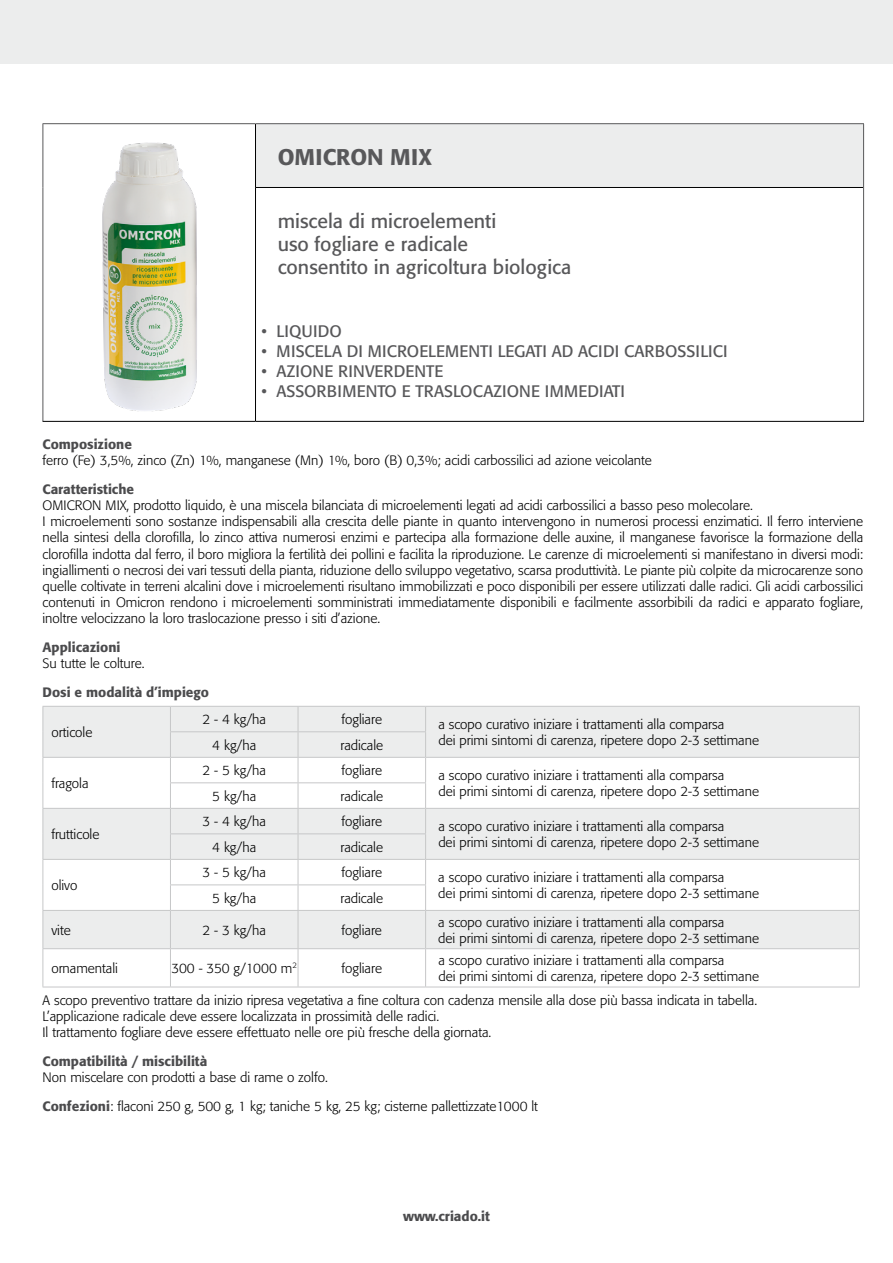
<style>
.page{position:relative;width:893px;height:1263px;background:#fff}
.page>*{position:absolute;margin:0;border:0;box-sizing:border-box;transform-origin:0 0}
.t1{font:500 22.5px "Formata";color:#58585a}
.t2{font:19.5px/23.4px "Formata";color:#58585a}
.t3{font:16.5px "Formata";color:#58585a}
.t4{font:300 13.5px/16.2px "Formata";color:#000}
.t5{font:500 13.5px "Formata";color:#4b4b4d}
.t6{font:300 13.5px "Formata";letter-spacing:-.02em;color:#000}
.s1{font-weight:500;color:#4b4b4d}
</style>
<div class="page">
<div style="left:0;top:0;width:893px;height:64px;background:#eceded"></div>
<div style="left:44px;top:707px;width:815px;height:241px;background:#eceded"></div>
<svg style="left:44px;top:758px;width:815px;height:152px"></svg>
<svg style="left:44px;top:949px;width:815px;height:38px"></svg>
<hr style="left:43px;top:706px;width:127px;height:1px;background:#c6c7c8">
<hr style="left:170px;top:706px;width:128px;height:1px;background:#c6c7c8">
<hr style="left:298px;top:706px;width:128px;height:1px;background:#c6c7c8">
<hr style="left:426px;top:706px;width:434px;height:1px;background:#c6c7c8">
<hr style="left:170px;top:731px;width:128px;height:1px;background:#c6c7c8">
<hr style="left:298px;top:731px;width:128px;height:1px;background:#c6c7c8">
<hr style="left:43px;top:757px;width:127px;height:1px;background:#c6c7c8">
<hr style="left:170px;top:757px;width:128px;height:1px;background:#c6c7c8">
<hr style="left:298px;top:757px;width:128px;height:1px;background:#c6c7c8">
<hr style="left:426px;top:757px;width:434px;height:1px;background:#c6c7c8">
<hr style="left:170px;top:782px;width:128px;height:1px;background:#c6c7c8">
<hr style="left:298px;top:782px;width:128px;height:1px;background:#c6c7c8">
<hr style="left:43px;top:808px;width:127px;height:1px;background:#c6c7c8">
<hr style="left:170px;top:808px;width:128px;height:1px;background:#c6c7c8">
<hr style="left:298px;top:808px;width:128px;height:1px;background:#c6c7c8">
<hr style="left:426px;top:808px;width:434px;height:1px;background:#c6c7c8">
<hr style="left:170px;top:833px;width:128px;height:1px;background:#c6c7c8">
<hr style="left:298px;top:833px;width:128px;height:1px;background:#c6c7c8">
<hr style="left:43px;top:859px;width:127px;height:1px;background:#c6c7c8">
<svg style="left:43px;top:707px;width:1px;height:203px"></svg>
<hr style="left:170px;top:859px;width:128px;height:1px;background:#c6c7c8">
<hr style="left:298px;top:859px;width:128px;height:1px;background:#c6c7c8">
<hr style="left:426px;top:859px;width:434px;height:1px;background:#c6c7c8">
<svg style="left:859px;top:707px;width:1px;height:203px"></svg>
<hr style="left:170px;top:884px;width:128px;height:1px;background:#c6c7c8">
<svg style="left:170px;top:707px;width:1px;height:203px"></svg>
<hr style="left:298px;top:884px;width:128px;height:1px;background:#c6c7c8">
<svg style="left:298px;top:707px;width:1px;height:203px"></svg>
<svg style="left:425px;top:707px;width:1px;height:203px"></svg>
<hr style="left:43px;top:910px;width:127px;height:1px;background:#c6c7c8">
<hr style="left:43px;top:911px;width:1px;height:37px;background:#c6c7c8">
<hr style="left:170px;top:910px;width:128px;height:1px;background:#c6c7c8">
<hr style="left:170px;top:911px;width:1px;height:37px;background:#c6c7c8">
<hr style="left:298px;top:910px;width:128px;height:1px;background:#c6c7c8">
<hr style="left:298px;top:911px;width:1px;height:37px;background:#c6c7c8">
<hr style="left:426px;top:910px;width:434px;height:1px;background:#c6c7c8">
<hr style="left:425px;top:911px;width:1px;height:37px;background:#c6c7c8">
<hr style="left:859px;top:911px;width:1px;height:37px;background:#c6c7c8">
<hr style="left:43px;top:948px;width:127px;height:1px;background:#c6c7c8">
<hr style="left:43px;top:949px;width:1px;height:38px;background:#c6c7c8">
<hr style="left:170px;top:948px;width:128px;height:1px;background:#c6c7c8">
<hr style="left:170px;top:949px;width:1px;height:38px;background:#c6c7c8">
<hr style="left:298px;top:948px;width:128px;height:1px;background:#c6c7c8">
<hr style="left:298px;top:949px;width:1px;height:38px;background:#c6c7c8">
<hr style="left:426px;top:948px;width:434px;height:1px;background:#c6c7c8">
<hr style="left:425px;top:949px;width:1px;height:38px;background:#c6c7c8">
<hr style="left:859px;top:949px;width:1px;height:38px;background:#c6c7c8">
<hr style="left:43px;top:987px;width:127px;height:1px;background:#c6c7c8">
<hr style="left:170px;top:987px;width:128px;height:1px;background:#c6c7c8">
<hr style="left:298px;top:987px;width:128px;height:1px;background:#c6c7c8">
<hr style="left:426px;top:987px;width:434px;height:1px;background:#c6c7c8">
<div style="left:255px;top:124px;width:609px;height:63px;background:#eceded"></div>
<hr style="left:43px;top:123px;width:212px;height:1px;background:#58585a">
<hr style="left:43px;top:124px;width:1px;height:63px;background:#58585a">
<hr style="left:255px;top:123px;width:609px;height:1px;background:#58585a">
<hr style="left:863px;top:124px;width:1px;height:63px;background:#58585a">
<hr style="left:43px;top:187px;width:1px;height:234px;background:#58585a">
<hr style="left:863px;top:187px;width:1px;height:234px;background:#58585a">
<hr style="left:255px;top:124px;width:1px;height:63px;background:#000">
<hr style="left:255px;top:187px;width:608px;height:1px;background:#000">
<hr style="left:255px;top:188px;width:1px;height:233px;background:#000">
<hr style="left:43px;top:421px;width:212px;height:1px;background:#000">
<hr style="left:255px;top:421px;width:609px;height:1px;background:#000">
<img style="left:64px;top:142px;width:176px;height:280px">
<h1 class="t1" style="left:278px;top:143px;width:156px">OMICRON MIX</h1>
<h2 class="t2" style="left:278px;top:209px;width:295px">miscela di microelementi<br>uso fogliare e radicale<br>consentito in agricoltura biologica</h2>
<p class="t3" style="left:261px;top:321px;width:82px">• LIQUIDO</p>
<p class="t3" style="left:261px;top:341px;width:467px">• MISCELA DI MICROELEMENTI LEGATI AD ACIDI CARBOSSILICI</p>
<p class="t3" style="left:261px;top:361px;width:183px">• AZIONE RINVERDENTE</p>
<p class="t3" style="left:261px;top:381px;width:365px">• ASSORBIMENTO E TRASLOCAZIONE IMMEDIATI</p>
<p class="t5" style="left:43px;top:436px;width:91px">Composizione</p>
<p class="t4" style="left:43px;top:452px;width:611px">ferro (Fe) 3,5%, zinco (Zn) 1%, manganese (Mn) 1%, boro (B) 0,3%; acidi carbossilici ad azione veicolante</p>
<p class="t5" style="left:43px;top:481px;width:93px">Caratteristiche</p>
<p class="t4" style="left:43px;top:497px;width:822px">OMICRON MIX, prodotto liquido, è una miscela bilanciata di microelementi legati ad acidi carbossilici a basso peso molecolare.<br>I microelementi sono sostanze indispensabili alla crescita delle piante in quanto intervengono in numerosi processi enzimatici. Il ferro interviene nella sintesi della clorofilla, lo zinco attiva numerosi enzimi e partecipa alla formazione delle auxine, il manganese favorisce la formazione della clorofilla indotta dal ferro, il boro migliora la fertilità dei pollini e facilita la riproduzione. Le carenze di microelementi si manifestano in diversi modi: ingiallimenti o necrosi dei vari tessuti della pianta, riduzione dello sviluppo vegetativo, scarsa produttività. Le piante più colpite da microcarenze sono quelle coltivate in terreni alcalini dove i microelementi risultano immobilizzati e poco disponibili per essere utilizzati dalle radici. Gli acidi carbossilici contenuti in Omicron rendono i microelementi somministrati immediatamente disponibili e facilmente assorbibili da radici e apparato fogliare, inoltre velocizzano la loro traslocazione presso i siti d’azione.</p>
<p class="t5" style="left:43px;top:639px;width:79px">Applicazioni</p>
<p class="t4" style="left:43px;top:656px;width:104px">Su tutte le colture.</p>
<p class="t5" style="left:43px;top:684px;width:168px">Dosi e modalità d’impiego</p>
<p class="t4" style="left:51px;top:724px;width:43px">orticole</p>
<p class="t4" style="left:51px;top:775px;width:39px">fragola</p>
<p class="t4" style="left:51px;top:826px;width:50px">frutticole</p>
<p class="t4" style="left:51px;top:877px;width:28px">olivo</p>
<p class="t4" style="left:202px;top:711px;width:65px">2 - 4 kg/ha</p>
<p class="t4" style="left:342px;top:711px;width:42px">fogliare</p>
<p class="t4" style="left:438px;top:716px;width:322px">a scopo curativo iniziare i trattamenti alla comparsa<br>dei primi sintomi di carenza, ripetere dopo 2-3 settimane</p>
<p class="t4" style="left:212px;top:737px;width:45px">4 kg/ha</p>
<p class="t4" style="left:340px;top:737px;width:44px">radicale</p>
<p class="t4" style="left:202px;top:762px;width:65px">2 - 5 kg/ha</p>
<p class="t4" style="left:342px;top:762px;width:42px">fogliare</p>
<p class="t4" style="left:438px;top:767px;width:322px">a scopo curativo iniziare i trattamenti alla comparsa<br>dei primi sintomi di carenza, ripetere dopo 2-3 settimane</p>
<p class="t4" style="left:212px;top:788px;width:45px">5 kg/ha</p>
<p class="t4" style="left:340px;top:788px;width:44px">radicale</p>
<p class="t4" style="left:202px;top:813px;width:65px">3 - 4 kg/ha</p>
<p class="t4" style="left:342px;top:813px;width:42px">fogliare</p>
<p class="t4" style="left:438px;top:818px;width:322px">a scopo curativo iniziare i trattamenti alla comparsa<br>dei primi sintomi di carenza, ripetere dopo 2-3 settimane</p>
<p class="t4" style="left:212px;top:839px;width:45px">4 kg/ha</p>
<p class="t4" style="left:340px;top:839px;width:44px">radicale</p>
<p class="t4" style="left:202px;top:864px;width:65px">3 - 5 kg/ha</p>
<p class="t4" style="left:342px;top:864px;width:42px">fogliare</p>
<p class="t4" style="left:438px;top:869px;width:322px">a scopo curativo iniziare i trattamenti alla comparsa<br>dei primi sintomi di carenza, ripetere dopo 2-3 settimane</p>
<p class="t4" style="left:212px;top:890px;width:45px">5 kg/ha</p>
<p class="t4" style="left:340px;top:890px;width:44px">radicale</p>
<p class="t4" style="left:51px;top:922px;width:21px">vite</p>
<p class="t4" style="left:202px;top:922px;width:65px">2 - 3 kg/ha</p>
<p class="t4" style="left:341px;top:922px;width:42px">fogliare</p>
<p class="t4" style="left:438px;top:914px;width:322px">a scopo curativo iniziare i trattamenti alla comparsa<br>dei primi sintomi di carenza, ripetere dopo 2-3 settimane</p>
<p class="t4" style="left:51px;top:960px;width:68px">ornamentali</p>
<p class="t6" style="left:171px;top:960px;width:127px">300 - 350 g/1000 m<sup>2</sup></p>
<p class="t4" style="left:342px;top:960px;width:42px">fogliare</p>
<p class="t4" style="left:438px;top:952px;width:322px">a scopo curativo iniziare i trattamenti alla comparsa<br>dei primi sintomi di carenza, ripetere dopo 2-3 settimane</p>
<p class="t4" style="left:43px;top:992px;width:716px">A scopo preventivo trattare da inizio ripresa vegetativa a fine coltura con cadenza mensile alla dose più bassa indicata in tabella.<br>L’applicazione radicale deve essere localizzata in prossimità delle radici.<br>Il trattamento fogliare deve essere effettuato nelle ore più fresche della giornata.</p>
<p class="t5" style="left:43px;top:1053px;width:166px">Compatibilità / miscibilità</p>
<p class="t4" style="left:43px;top:1063px;width:497px;line-height:28.8px">Non miscelare con prodotti a base di rame o zolfo.<br><span class="s1">Confezioni</span>: flaconi 250 g, 500 g, 1 kg; taniche 5 kg, 25 kg; cisterne pallettizzate1000 lt</p>
<p class="t5" style="left:403px;top:1208px;width:88px">www.criado.it</p>
</div>
